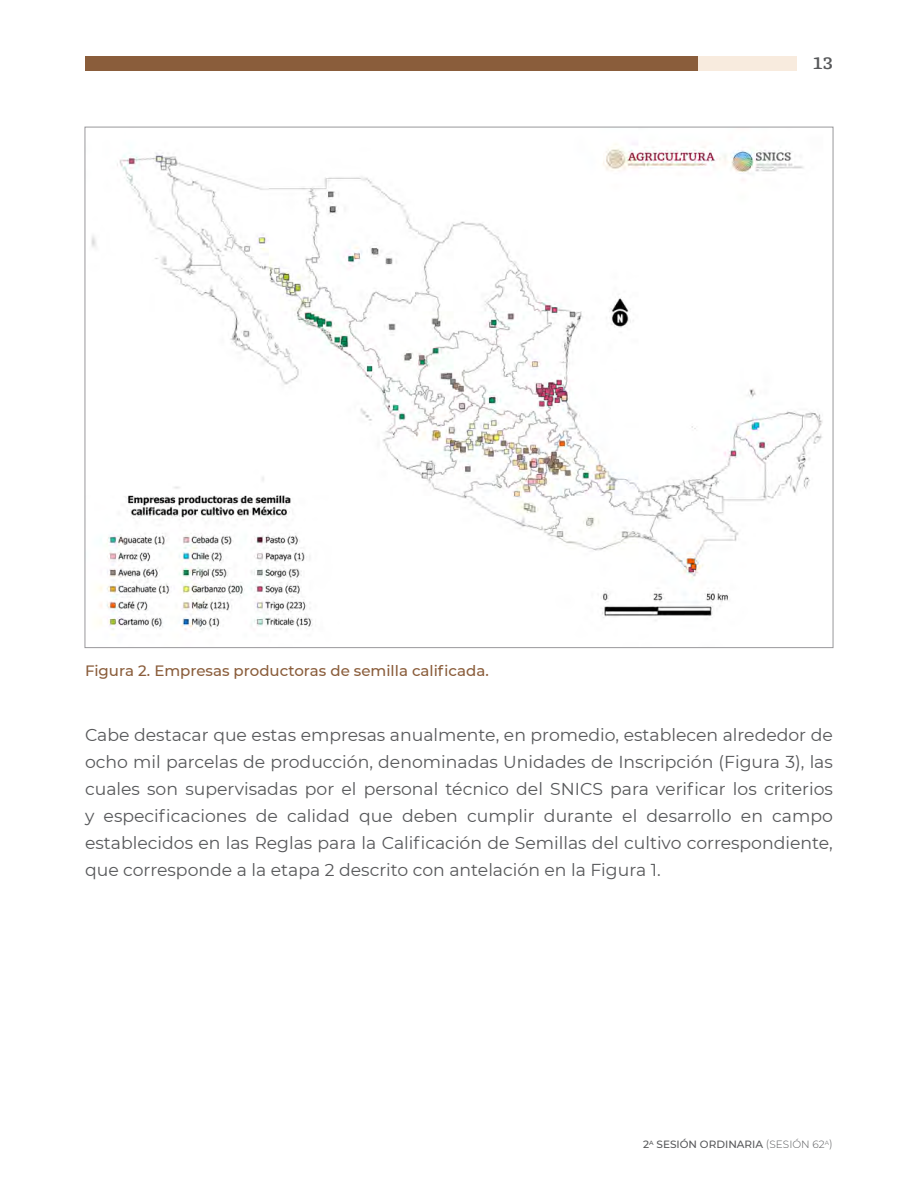
<style>
.page{position:relative;width:918px;height:1188px;background:#fff}
.page>*{position:absolute;margin:0;border:0;box-sizing:border-box;transform-origin:0 0}
.BODY_TEXT_OK{font:17.25px/27px "Montserrat";color:#57585a;text-align:justify}
.t1{font:700 16.5px "GMX";color:#57585a}
.TITLE_IMAGE_FIGURE{font:500 15px "Montserrat";color:#8a5d3b}
.t2{font:500 10.5px "Montserrat";color:#57585a}
.s1{font-weight:300}
</style>
<div class="page">
<div style="left:85px;top:56px;width:613px;height:15px;background:#8a5d3b"></div>
<div style="left:698px;top:56px;width:98px;height:15px;background:#f8ebde"></div>
<img style="left:91px;top:143px;width:732px;height:492px">
<p class="TITLE_IMAGE_FIGURE" style="left:85px;top:660px;width:405px">Figura 2. Empresas productoras de semilla calificada.</p>
<p class="t1" style="left:813px;top:54px;width:22px">13</p>
<p class="BODY_TEXT_OK" style="left:85px;top:721px;width:749px">Cabe destacar que estas empresas anualmente, en promedio, establecen alrededor de ocho mil parcelas de producción, denominadas Unidades de Inscripción (Figura 3), las cuales son supervisadas por el personal técnico del SNICS para verificar los criterios y especificaciones de calidad que deben cumplir durante el desarrollo en campo establecidos en las Reglas para la Calificación de Semillas del cultivo correspondiente, que corresponde a la etapa 2 descrito con antelación en la Figura 1.</p>
<p class="t2" style="left:643px;top:1137px;width:191px">2<sup>A</sup> SESIÓN ORDINARIA <span class="s1">(SESIÓN 62</span><sup>A</sup><span class="s1">)</span></p>
</div>
